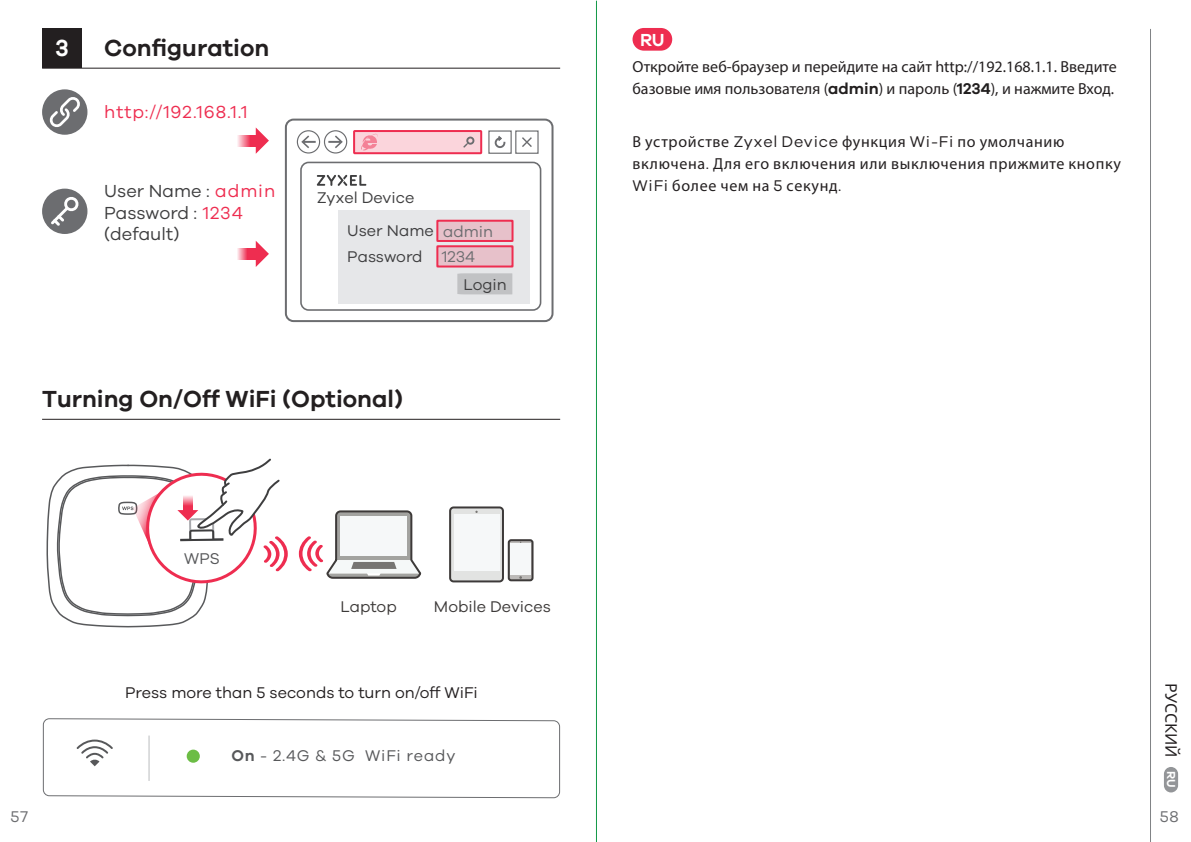
<style>
.page{position:relative;width:1191px;height:842px;background:#fff}
.page>*{position:absolute;margin:0;border:0;box-sizing:border-box;transform-origin:0 0}
.t1{font:600 24px "Galano Grotesque";color:#231f20}
.t2{font:600 24px "Galano Grotesque";color:#fff}
.t3{font:18px/21.6px "Galano Grotesque";color:#3e3e3f}
.t4{font:18px "Galano Grotesque";letter-spacing:.05em;color:#ee2d50}
.t5{font:600 18px "Galano Grotesque";color:#fff}
.t6{font:16px/22px "Myriad Pro";letter-spacing:.025em;color:#231f20}
.t7{font:16px/22px "Myriad Pro";color:#231f20}
.t8{font:16px "Galano Grotesque";color:#231f20}
.t9{font:16px/33.2px "Galano Grotesque";color:#3e3e3f}
.t10{font:16px "Galano Grotesque";letter-spacing:.05em;color:#57585a}
.t11{font:16px "Galano Grotesque";color:#3d3a39}
.t12{font:16px "Galano Grotesque";color:#6c6d70}
.t13{font:16px "Noto Sans";color:#231f20}
.s1{color:#ee2d50}
.s2{color:#6c6d70}
.s3{font-weight:600}
.s4{font-family:"Galano Grotesque";font-weight:600;color:#211e1e}
.s5{font-family:"Galano Grotesque"}
.s6{font-family:"Galano Grotesque";font-weight:600;font-size:12px;color:#fff}
</style>
<div class="page">
<hr style="left:42px;top:68px;width:518px;height:1px;background:#231f20">
<div style="left:42px;top:28px;width:40px;height:40px;background:#231f20"></div>
<svg style="left:237px;top:248px;width:19px;height:11px"></svg>
<svg style="left:256px;top:241px;width:13px;height:26px"></svg>
<div style="left:338px;top:210px;width:191px;height:93px;background:#e6e7e9"></div>
<div style="left:437px;top:221px;width:75px;height:20px;background:#e7c1ca"></div>
<div style="left:436px;top:220px;width:77px;height:22px;border:2px solid #ee2d50"></div>
<div style="left:437px;top:246px;width:75px;height:20px;background:#e7c1ca"></div>
<div style="left:436px;top:245px;width:77px;height:22px;border:2px solid #ee2d50"></div>
<svg style="left:317px;top:175px;width:49px;height:11px"></svg>
<div style="left:285px;top:119px;width:268px;height:203px;border:2px solid #6c6d70;border-radius:8px"></div>
<div style="left:488px;top:130px;width:24px;height:24px;border:1px solid #6c6d70"></div>
<div style="left:515px;top:130px;width:23px;height:24px;border:1px solid #6c6d70"></div>
<svg style="left:522px;top:137px;width:10px;height:10px"></svg>
<div style="left:354px;top:131px;width:127px;height:22px;background:#fbd5dc"></div>
<div style="left:353px;top:130px;width:129px;height:24px;border:2px solid #ee2d50"></div>
<svg style="left:361px;top:134px;width:16px;height:16px"></svg>
<svg style="left:463px;top:137px;width:11px;height:11px"></svg>
<div style="left:324px;top:130px;width:23px;height:24px;border:1px solid #6c6d70;border-radius:50%"></div>
<svg style="left:328px;top:135px;width:15px;height:13px"></svg>
<div style="left:297px;top:130px;width:23px;height:24px;border:1px solid #6c6d70;border-radius:50%"></div>
<svg style="left:301px;top:135px;width:15px;height:13px"></svg>
<div style="left:300px;top:162px;width:241px;height:149px;border:2px solid #6c6d70;border-radius:8px"></div>
<svg style="left:494px;top:136px;width:12px;height:12px"></svg>
<svg style="left:457px;top:273px;width:55px;height:21px"></svg>
<div style="left:42px;top:189px;width:45px;height:45px;background:#6c6d70;border-radius:50%"></div>
<svg style="left:51px;top:197px;width:28px;height:29px"></svg>
<svg style="left:237px;top:135px;width:19px;height:11px"></svg>
<svg style="left:256px;top:128px;width:13px;height:26px"></svg>
<div style="left:42px;top:89px;width:45px;height:46px;background:#6c6d70;border-radius:50%"></div>
<svg style="left:47px;top:94px;width:36px;height:36px"></svg>
<hr style="left:42px;top:419px;width:518px;height:1px;background:#231f20">
<svg style="left:42px;top:719px;width:518px;height:80px"></svg>
<hr style="left:148px;top:735px;width:2px;height:46px;background:#d1d2d4">
<svg style="left:77px;top:739px;width:36px;height:27px"></svg>
<svg style="left:299px;top:510px;width:123px;height:69px"></svg>
<div style="left:509px;top:540px;width:23px;height:41px;background:#bcbab8;border-radius:2px"></div>
<div style="left:510px;top:543px;width:21px;height:32px;background:#f6f8f9"></div>
<div style="left:450px;top:508px;width:53px;height:74px;background:#e2e3e2;border-radius:3px"></div>
<div style="left:454px;top:514px;width:45px;height:56px;background:#f6f8f9"></div>
<div style="left:508px;top:539px;width:25px;height:42px;border:2px solid #3d3a39;border-radius:2px"></div>
<div style="left:449px;top:506px;width:55px;height:76px;border:2px solid #3d3a39;border-radius:3px"></div>
<hr style="left:1150px;top:29px;width:1px;height:813px;background:#808285">
<hr style="left:596px;top:1px;width:1px;height:841px;background:#129847">
<div style="left:632px;top:28px;width:40px;height:23px;background:#ee2d50;border-radius:11px"></div>
<div style="left:1163px;top:767px;width:15px;height:25px;background:#939598;border-radius:7px"></div>
<svg style="left:46px;top:458px;width:242px;height:170px"></svg>
<h1 class="t2" style="left:55px;top:33px;width:15px">3</h1>
<h1 class="t1" style="left:104px;top:33px;width:166px">Configuration</h1>
<p class="t4" style="left:104px;top:102px;width:145px">http://192.168.1.1</p>
<p class="t3" style="left:104px;top:180px;width:172px">User Name : <span class="s1">admin<br></span>Password : <span class="s1">1234 </span>(default)</p>
<p class="t9" style="left:347px;top:181px;width:88px;text-indent:-30px">Zyxel Device<br>User Name</p>
<p class="t9" style="left:347px;top:240px;width:129px">Password <span class="s2">1234</span></p>
<p class="t12" style="left:443px;top:222px;width:52px">admin</p>
<p class="t9" style="left:463px;top:267px;width:45px">Login</p>
<h1 class="t1" style="left:42px;top:384px;width:362px">Turning On/Off WiFi (Optional)</h1>
<p class="t12" style="left:11px;top:807px;width:19px">57</p>
<p class="t11" style="left:340px;top:597px;width:58px">Laptop</p>
<p class="t11" style="left:434px;top:597px;width:118px">Mobile Devices</p>
<p class="t8" style="left:125px;top:683px;width:354px">Press more than 5 seconds to turn on/off WiFi</p>
<p class="t10" style="left:231px;top:746px;width:225px"><span class="s3">On</span> - 2.4G &amp; 5G WiFi ready</p>
<p class="t5" style="left:640px;top:29px;width:26px">RU</p>
<p class="t7" style="left:632px;top:55px;width:486px">Откройте веб-браузер и перейдите на сайт http://192.168.1.1. Введите базовые имя пользователя (<span class="s4">admin</span>) и пароль (<span class="s4">1234</span>), и нажмите Вход.</p>
<p class="t6" style="left:632px;top:130px;width:490px">В устройстве <span class="s5">Zyxel Device</span> функция <span class="s5">Wi-Fi</span> по умолчанию включена<span class="s5">.</span> Для его включения или выключения прижмите кнопку<br><span class="s5">WiFi</span> более чем на <span class="s5">5</span> секунд<span class="s5">.</span></p>
<p class="t13" style="left:1182px;top:683px;width:106px;rotate:90deg">РУССКИЙ <span class="s6">RU</span></p>
<p class="t12" style="left:1159px;top:807px;width:21px">58</p>
</div>
